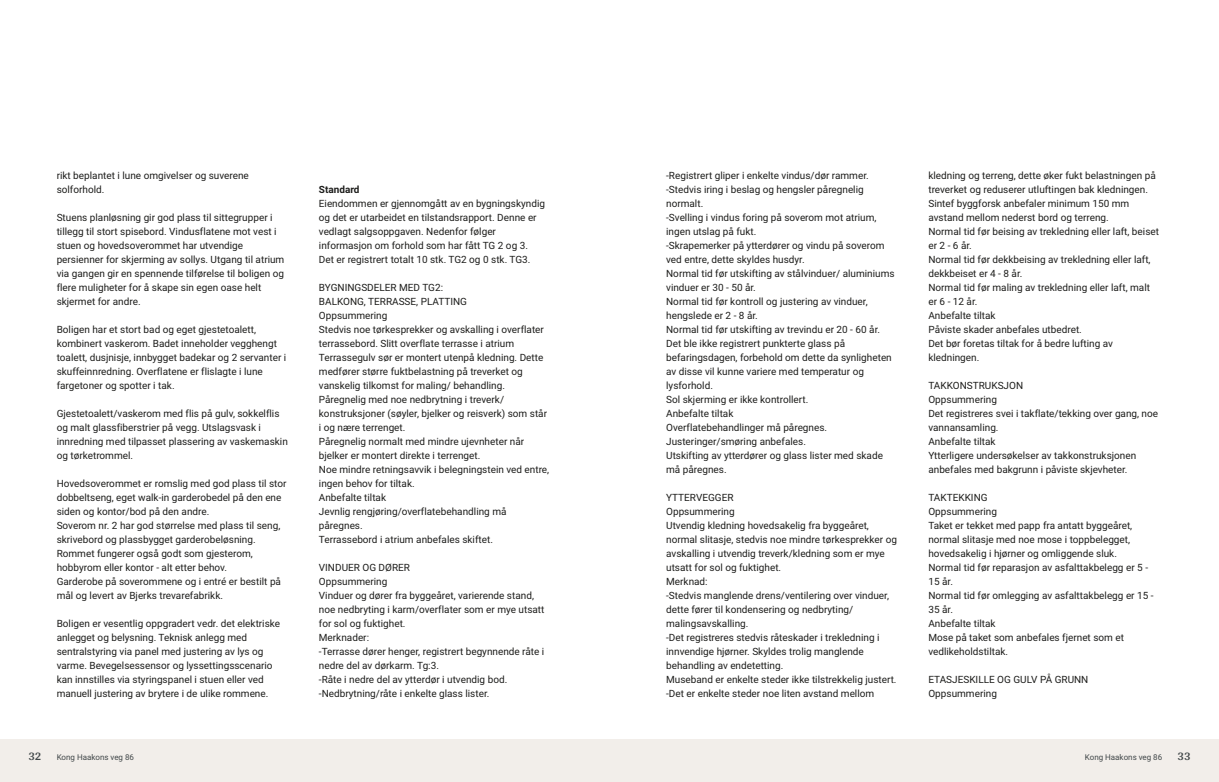
<style>
.page{position:relative;width:1219px;height:782px;background:#fff}
.page>*{position:absolute;margin:0;border:0;box-sizing:border-box;transform-origin:0 0}
.t1{font:700 12px "Arya";color:#414749}
.t2{font:10px/14px "Roboto Vitec";color:#1d1d1b}
.t3{font:700 10px "Roboto Vitec";color:#1d1d1b}
.t4{font:8px "Roboto Vitec";color:#414749}
</style>
<div class="page">
<div style="left:0;top:739px;width:612px;height:42px;background:#f2eeea"></div>
<div style="left:607px;top:739px;width:612px;height:42px;background:#f2eeea"></div>
<p class="t2" style="left:57px;top:167px;width:194px">rikt beplantet i lune omgivelser og suverene solforhold.</p>
<p class="t2" style="left:57px;top:209px;width:229px">Stuens planløsning gir god plass til sittegrupper i tillegg til stort spisebord. Vindusflatene mot vest i stuen og hovedsoverommet har utvendige persienner for skjerming av sollys. Utgang til atrium via gangen gir en spennende tilførelse til boligen og flere muligheter for å skape sin egen oase helt skjermet for andre.</p>
<p class="t2" style="left:57px;top:321px;width:231px">Boligen har et stort bad og eget gjestetoalett, kombinert vaskerom. Badet inneholder vegghengt toalett, dusjnisje, innbygget badekar og 2 servanter i skuffeinnredning. Overflatene er flislagte i lune fargetoner og spotter i tak.</p>
<p class="t2" style="left:57px;top:405px;width:233px">Gjestetoalett/vaskerom med flis på gulv, sokkelflis og malt glassfiberstrier på vegg. Utslagsvask i innredning med tilpasset plassering av vaskemaskin og tørketrommel.</p>
<p class="t2" style="left:57px;top:475px;width:231px">Hovedsoverommet er romslig med god plass til stor dobbeltseng, eget walk‑in garderobedel på den ene siden og kontor/bod på den andre.<br>Soverom nr. 2 har god størrelse med plass til seng, skrivebord og plassbygget garderobeløsning.<br>Rommet fungerer også godt som gjesterom, hobbyrom eller kontor ‑ alt etter behov.<br>Garderobe på soverommene og i entré er bestilt på mål og levert av Bjerks trevarefabrikk.</p>
<p class="t2" style="left:57px;top:615px;width:225px">Boligen er vesentlig oppgradert vedr. det elektriske anlegget og belysning. Teknisk anlegg med sentralstyring via panel med justering av lys og varme. Bevegelsessensor og lyssettingsscenario kan innstilles via styringspanel i stuen eller ved manuell justering av brytere i de ulike rommene.</p>
<p class="t1" style="left:28px;top:749px;width:15px">32</p>
<p class="t4" style="left:57px;top:751px;width:79px">Kong Haakons veg 86</p>
<p class="t3" style="left:319px;top:182px;width:42px">Standard</p>
<p class="t2" style="left:319px;top:195px;width:228px">Eiendommen er gjennomgått av en bygningskyndig og det er utarbeidet en tilstandsrapport. Denne er vedlagt salgsoppgaven. Nedenfor følger informasjon om forhold som har fått TG 2 og 3.<br>Det er registrert totalt 10 stk. TG2 og 0 stk. TG3.</p>
<p class="t2" style="left:319px;top:279px;width:232px">BYGNINGSDELER MED TG2:<br>BALKONG, TERRASSE, PLATTING<br>Oppsummering<br>Stedvis noe tørkesprekker og avskalling i overflater terrassebord. Slitt overflate terrasse i atrium Terrassegulv sør er montert utenpå kledning. Dette medfører større fuktbelastning på treverket og vanskelig tilkomst for maling/ behandling.<br>Påregnelig med noe nedbrytning i treverk/ konstruksjoner (søyler, bjelker og reisverk) som står i og nære terrenget.<br>Påregnelig normalt med mindre ujevnheter når bjelker er montert direkte i terrenget.<br>Noe mindre retningsavvik i belegningstein ved entre, ingen behov for tiltak.<br>Anbefalte tiltak<br>Jevnlig rengjøring/overflatebehandling må påregnes.<br>Terrassebord i atrium anbefales skiftet.</p>
<p class="t2" style="left:319px;top:559px;width:227px">VINDUER OG DØRER<br>Oppsummering<br>Vinduer og dører fra byggeåret, varierende stand, noe nedbryting i karm/overflater som er mye utsatt for sol og fuktighet.<br>Merknader:<br>‑Terrasse dører henger, registrert begynnende råte i nedre del av dørkarm. Tg:3.<br>‑Råte i nedre del av ytterdør i utvendig bod. ‑Nedbrytning/råte i enkelte glass lister.</p>
<p class="t2" style="left:666px;top:167px;width:230px">‑Registrert gliper i enkelte vindus/dør rammer. ‑Stedvis iring i beslag og hengsler påregnelig normalt.<br>‑Svelling i vindus foring på soverom mot atrium, ingen utslag på fukt.<br>‑Skrapemerker på ytterdører og vindu på soverom ved entre, dette skyldes husdyr.<br>Normal tid før utskifting av stålvinduer/ aluminiums vinduer er 30 ‑ 50 år.<br>Normal tid før kontroll og justering av vinduer, hengslede er 2 ‑ 8 år.<br>Normal tid før utskifting av trevindu er 20 ‑ 60 år.<br>Det ble ikke registrert punkterte glass på befaringsdagen, forbehold om dette da synligheten av disse vil kunne variere med temperatur og lysforhold.<br>Sol skjerming er ikke kontrollert.<br>Anbefalte tiltak<br>Overflatebehandlinger må påregnes.<br>Justeringer/smøring anbefales.<br>Utskifting av ytterdører og glass lister med skade må påregnes.</p>
<p class="t2" style="left:666px;top:489px;width:232px">YTTERVEGGER<br>Oppsummering<br>Utvendig kledning hovedsakelig fra byggeåret, normal slitasje, stedvis noe mindre tørkesprekker og avskalling i utvendig treverk/kledning som er mye utsatt for sol og fuktighet.<br>Merknad:<br>‑Stedvis manglende drens/ventilering over vinduer, dette fører til kondensering og nedbryting/ malingsavskalling.<br>‑Det registreres stedvis råteskader i trekledning i innvendige hjørner. Skyldes trolig manglende behandling av endetetting.<br>Museband er enkelte steder ikke tilstrekkelig justert. ‑Det er enkelte steder noe liten avstand mellom</p>
<p class="t2" style="left:928px;top:167px;width:232px">kledning og terreng, dette øker fukt belastningen på treverket og reduserer utluftingen bak kledningen.<br>Sintef byggforsk anbefaler minimum 150 mm avstand mellom nederst bord og terreng.<br>Normal tid før beising av trekledning eller laft, beiset er 2 ‑ 6 år.<br>Normal tid før dekkbeising av trekledning eller laft, dekkbeiset er 4 ‑ 8 år.<br>Normal tid før maling av trekledning eller laft, malt er 6 ‑ 12 år.<br>Anbefalte tiltak<br>Påviste skader anbefales utbedret.<br>Det bør foretas tiltak for å bedre lufting av kledningen.</p>
<p class="t2" style="left:928px;top:377px;width:231px">TAKKONSTRUKSJON<br>Oppsummering<br>Det registreres svei i takflate/tekking over gang, noe vannansamling.<br>Anbefalte tiltak<br>Ytterligere undersøkelser av takkonstruksjonen anbefales med bakgrunn i påviste skjevheter.</p>
<p class="t2" style="left:928px;top:489px;width:227px">TAKTEKKING<br>Oppsummering<br>Taket er tekket med papp fra antatt byggeåret, normal slitasje med noe mose i toppbelegget, hovedsakelig i hjørner og omliggende sluk.<br>Normal tid før reparasjon av asfalttakbelegg er 5 ‑<br>15 år.<br>Normal tid før omlegging av asfalttakbelegg er 15 ‑<br>35 år.<br>Anbefalte tiltak<br>Mose på taket som anbefales fjernet som et vedlikeholdstiltak.</p>
<p class="t2" style="left:928px;top:671px;width:162px">ETASJESKILLE OG GULV PÅ GRUNN<br>Oppsummering</p>
<p class="t4" style="left:1085px;top:751px;width:79px">Kong Haakons veg 86</p>
<p class="t1" style="left:1177px;top:749px;width:15px">33</p>
</div>
